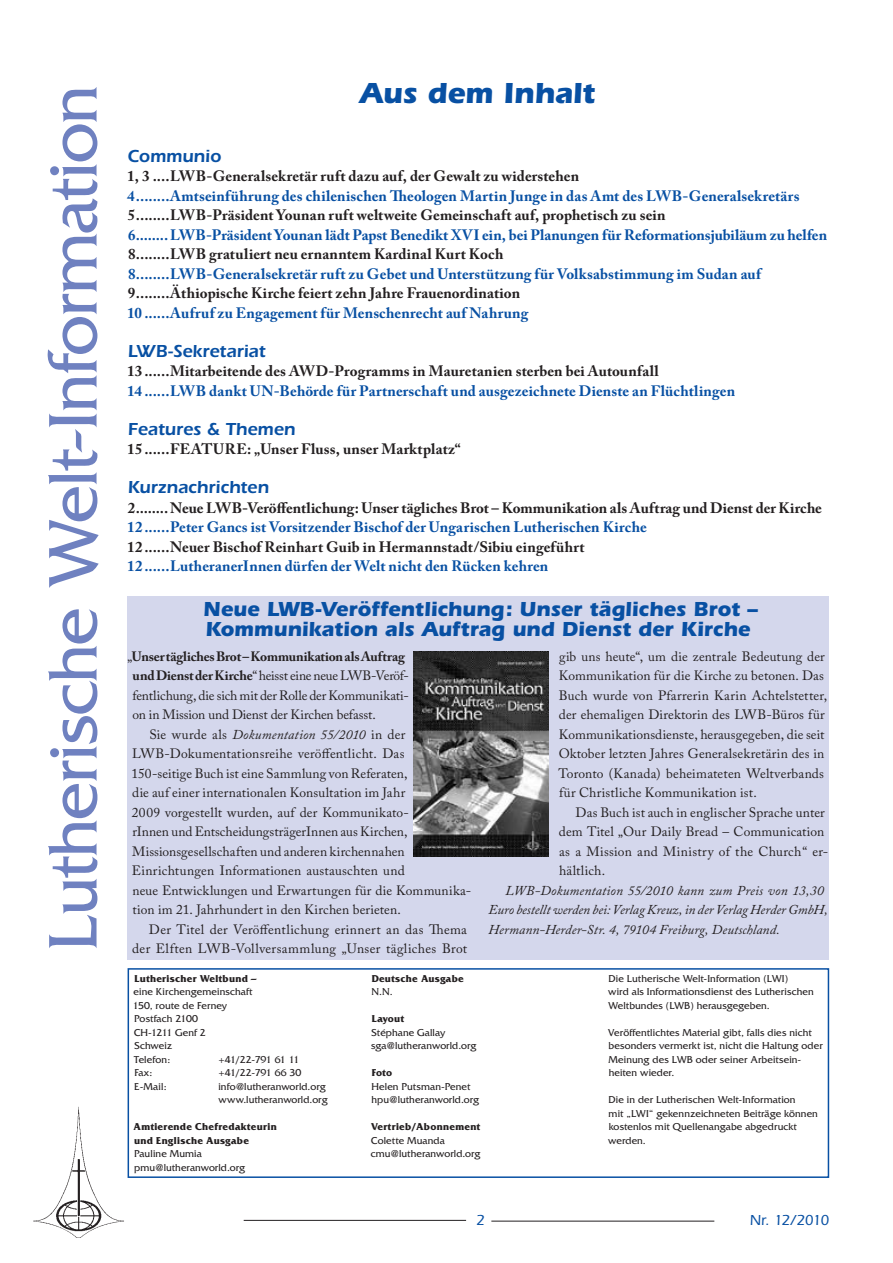
<style>
.page{position:relative;width:893px;height:1263px;background:#fff}
.page>*{position:absolute;margin:0;border:0;box-sizing:border-box;transform-origin:0 0}
.t1{font:72px "Friz Quadrata";letter-spacing:-.02em;color:#6f81c0}
.t2{font:700 30px "Itc Eras";letter-spacing:-.005em;color:#0850a3}
.t3{font:700 21px/19.5px "Itc Eras";color:#0850a3}
.t4{font:600 18px "Itc Eras";color:#0850a3}
.t5{font:700 15px "Adobe Caslon Pro";letter-spacing:.01em;color:#0850a3}
.t6{font:700 15px "Adobe Caslon Pro";letter-spacing:.01em;color:#231f20}
.t7{font:500 15px "Itc Eras";letter-spacing:-.07em;color:#0850a3}
.t8{font:13.5px/19.5px "Adobe Caslon Pro";letter-spacing:.01em;color:#231f20}
.t9{font:13.5px/19.5px "Adobe Caslon Pro";letter-spacing:-.015em;color:#231f20}
.t10{font:italic 13.5px/19.5px "Adobe Caslon Pro";letter-spacing:.005em;color:#231f20}
.t11{font:10.5px/13.5px "Friz Quadrata";letter-spacing:.01em;color:#231f20}
.t12{font:700 10.5px/13.5px "Friz Quadrata";letter-spacing:.025em;color:#231f20}
.t13{font:10.5px "Friz Quadrata";letter-spacing:-.045em;color:#231f20}
.t14{font:10.5px "Friz Quadrata";letter-spacing:-.01em;color:#231f20}
.s1{font-weight:700}
.s2{font-style:italic}
</style>
<div class="page">
<hr style="left:491px;top:1221px;width:223px;height:1px;background:#231f20">
<hr style="left:244px;top:1220px;width:222px;height:1px;background:#231f20">
<img style="left:33px;top:1096px;width:95px;height:142px">
<div style="left:128px;top:968px;width:701px;height:210px;border:2px solid #0850a3"></div>
<div style="left:128px;top:597px;width:701px;height:363px;background:#d4d7ec"></div>
<img style="left:414px;top:652px;width:135px;height:204px">
<h1 class="t1" style="left:33px;top:951px;width:868px;rotate:-90deg">Lutherische Welt-Information</h1>
<h2 class="t2" style="left:359px;top:76px;width:237px">Aus dem Inhalt</h2>
<h3 class="t4" style="left:128px;top:145px;width:95px">Communio</h3>
<p class="t6" style="left:127px;top:167px;width:453px">1, 3 ....LWB-Generalsekretär ruft dazu auf, der Gewalt zu widerstehen</p>
<p class="t5" style="left:127px;top:187px;width:674px">4........Amtseinführung des chilenischen Theologen Martin Junge in das Amt des LWB-Generalsekretärs</p>
<p class="t6" style="left:128px;top:206px;width:540px">5........LWB-Präsident Younan ruft weltweite Gemeinschaft auf, prophetisch zu sein</p>
<p class="t5" style="left:128px;top:226px;width:701px">6........LWB-Präsident Younan lädt Papst Benedikt XVI ein, bei Planungen für Reformationsjubiläum zu helfen</p>
<p class="t6" style="left:128px;top:245px;width:377px">8........LWB gratuliert neu ernanntem Kardinal Kurt Koch</p>
<p class="t5" style="left:128px;top:265px;width:634px">8........LWB-Generalsekretär ruft zu Gebet und Unterstützung für Volksabstimmung im Sudan auf</p>
<p class="t6" style="left:128px;top:284px;width:394px">9........Äthiopische Kirche feiert zehn Jahre Frauenordination</p>
<p class="t5" style="left:127px;top:304px;width:403px">10 ......Aufruf zu Engagement für Menschenrecht auf Nahrung</p>
<h3 class="t4" style="left:128px;top:340px;width:139px">LWB-Sekretariat</h3>
<p class="t6" style="left:127px;top:362px;width:533px">13 ......Mitarbeitende des AWD-Programms in Mauretanien sterben bei Autounfall</p>
<p class="t5" style="left:127px;top:382px;width:610px">14 ......LWB dankt UN-Behörde für Partnerschaft und ausgezeichnete Dienste an Flüchtlingen</p>
<h3 class="t4" style="left:128px;top:418px;width:169px">Features &amp; Themen</h3>
<p class="t6" style="left:127px;top:440px;width:335px">15......FEATURE: „Unser Fluss, unser Marktplatz“</p>
<h3 class="t4" style="left:128px;top:477px;width:143px">Kurznachrichten</h3>
<p class="t6" style="left:128px;top:499px;width:696px">2........Neue LWB-Veröffentlichung: Unser tägliches Brot – Kommunikation als Auftrag und Dienst der Kirche</p>
<p class="t5" style="left:127px;top:518px;width:521px">12......Peter Gancs ist Vorsitzender Bischof der Ungarischen Lutherischen Kirche</p>
<p class="t6" style="left:127px;top:538px;width:459px">12......Neuer Bischof Reinhart Guib in Hermannstadt/Sibiu eingeführt</p>
<p class="t5" style="left:127px;top:557px;width:423px">12......LutheranerInnen dürfen der Welt nicht den Rücken kehren</p>
<h3 class="t3" style="left:203px;top:599px;width:556px">Neue LWB-Veröffentlichung: Unser tägliches Brot –<br>Kommunikation als Auftrag und Dienst der Kirche</h3>
<p class="t9" style="left:132px;top:646px;width:278px;text-indent:-5px">„<span class="s1">Unser tägliches Brot – Kommunikation als Auftrag und Dienst der Kirche</span>“heisst eine neue LWB-Veröf&shy;fentlichung, die sich mit der Rolle der Kommunikati&shy;on in Mission und Dienst der Kirchen befasst.</p>
<p class="t8" style="left:131px;top:724px;width:341px;text-indent:18px">Sie wurde als <span class="s2">Dokumentation 55/2010</span> in der LWB-Dokumentationsreihe veröffentlicht. Das<br>150-seitige Buch ist eine Sammlung von Referaten,<br>die auf einer internationalen Konsultation im Jahr<br>2009 vorgestellt wurden, auf der Kommunikato-<br>rInnen und EntscheidungsträgerInnen aus Kirchen, Missionsgesellschaften und anderen kirchennahen Einrichtungen Informationen austauschten und<br>neue Entwicklungen und Erwartungen für die Kommunika&shy;tion im 21. Jahrhundert in den Kirchen berieten.</p>
<p class="t8" style="left:132px;top:919px;width:336px;text-align:right">Der Titel der Veröffentlichung erinnert an das Thema der Elften LWB-Vollversammlung „Unser tägliches Brot</p>
<p class="t8" style="left:558px;top:646px;width:270px">gib uns heute“, um die zentrale Bedeutung der Kommunikation für die Kirche zu betonen. Das Buch wurde von Pfarrerin Karin Achtelstetter, der ehemaligen Direktorin des LWB-Büros für Kommunikationsdienste, herausgegeben, die seit Oktober letzten Jahres Generalsekretärin des in Toronto (Kanada) beheimateten Weltverbands für Christliche Kommunikation ist.</p>
<p class="t8" style="left:559px;top:802px;width:271px;text-indent:17px">Das Buch ist auch in englischer Sprache unter dem Titel „Our Daily Bread – Communication as a Mission and Ministry of the Church“ er&shy;hältlich.</p>
<p class="t10" style="left:488px;top:880px;width:341px;text-indent:17px">LWB-Dokumentation 55/2010 kann zum Preis von 13,30<br>Euro bestellt werden bei: Verlag Kreuz, in der Verlag Herder GmbH,<br>Hermann-Herder-Str. 4, 79104 Freiburg, Deutschland.</p>
<p class="t12" style="left:135px;top:972px;width:123px">Lutherischer Weltbund –</p>
<p class="t11" style="left:133px;top:985px;width:121px">eine Kirchengemeinschaft<br>150, route de Ferney<br>Postfach 2100<br>CH-1211 Genf 2<br>Schweiz<br>Telefon:</p>
<p class="t13" style="left:218px;top:1053px;width:82px">+41/22-791 61 11</p>
<p class="t11" style="left:134px;top:1066px;width:20px">Fax:</p>
<p class="t14" style="left:218px;top:1067px;width:85px">+41/22-791 66 30</p>
<p class="t11" style="left:134px;top:1080px;width:34px">E-Mail:</p>
<p class="t11" style="left:218px;top:1080px;width:111px">info@lutheranworld.org www.lutheranworld.org</p>
<p class="t12" style="left:134px;top:1120px;width:145px">Amtierende Chefredakteurin und Englische Ausgabe</p>
<p class="t11" style="left:134px;top:1147px;width:113px">Pauline Mumia pmu@lutheranworld.org</p>
<p class="t12" style="left:372px;top:972px;width:94px">Deutsche Ausgabe</p>
<p class="t11" style="left:371px;top:985px;width:23px">N.N.</p>
<p class="t12" style="left:372px;top:1012px;width:34px">Layout</p>
<p class="t11" style="left:371px;top:1026px;width:107px">Stéphane Gallay sga@lutheranworld.org</p>
<p class="t12" style="left:372px;top:1066px;width:22px">Foto</p>
<p class="t11" style="left:371px;top:1080px;width:109px">Helen Putsman-Penet hpu@lutheranworld.org</p>
<p class="t12" style="left:371px;top:1120px;width:111px">Vertrieb/Abonnement</p>
<p class="t11" style="left:371px;top:1134px;width:111px">Colette Muanda cmu@lutheranworld.org</p>
<p class="t11" style="left:608px;top:972px;width:207px">Die Lutherische Welt-Information (LWI)<br>wird als Informationsdienst des Lutherischen<br>Weltbundes (LWB) herausgegeben.</p>
<p class="t11" style="left:608px;top:1026px;width:216px">Veröffentlichtes Material gibt, falls dies nicht besonders vermerkt ist, nicht die Haltung oder Meinung des LWB oder seiner Arbeitsein&shy;heiten wieder.</p>
<p class="t11" style="left:608px;top:1093px;width:211px">Die in der Lutherischen Welt-Information<br>mit „LWI“ gekennzeichneten Beiträge können kostenlos mit Quellenangabe abgedruckt werden.</p>
<p class="t7" style="left:750px;top:1212px;width:81px">Nr. 12/2010</p>
</div>
